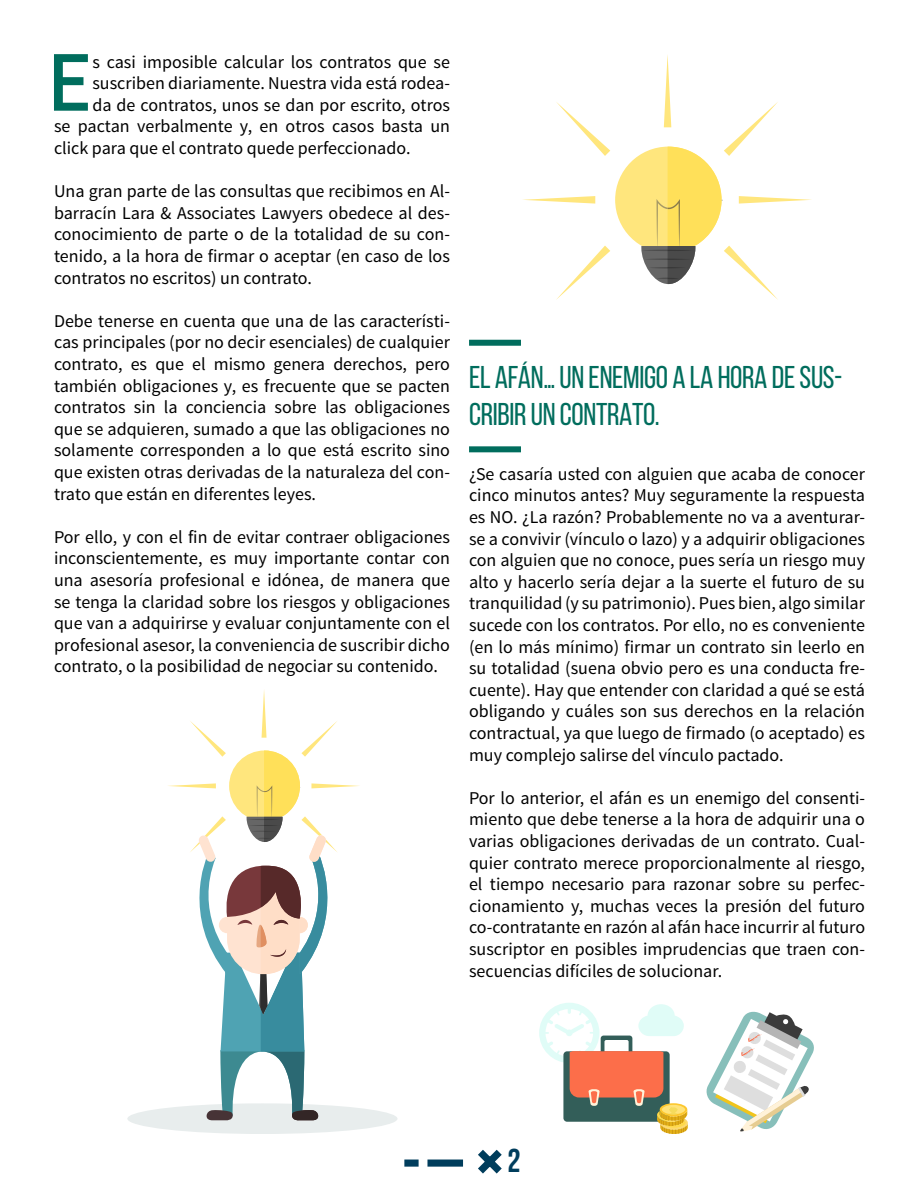
<style>
.page{position:relative;width:918px;height:1188px;background:#fff}
.page>*{position:absolute;margin:0;border:0;box-sizing:border-box;transform-origin:0 0}
.t1{font:76.2px "ADAM.CGPRO";color:#006d5d}
.t2{font:700 33.15px "Bebas Neue";color:#003d5c}
.t3{font:31.5px/37.8px "Bebas Neue";letter-spacing:-.01em;color:#006d5d}
.t4{font:18px/21.6px "Source Sans Pro";color:#000;text-align:justify}
</style>
<div class="page">
<svg style="left:404px;top:1149px;width:98px;height:25px"></svg>
<svg style="left:127px;top:690px;width:271px;height:444px"></svg>
<div style="left:469px;top:340px;width:52px;height:6px;background:#006d5d"></div>
<div style="left:469px;top:446px;width:52px;height:6px;background:#006d5d"></div>
<svg style="left:523px;top:55px;width:288px;height:245px"></svg>
<svg style="left:539px;top:1003px;width:149px;height:131px"></svg>
<svg style="left:706px;top:1011px;width:108px;height:121px"></svg>
<p class="t1" style="left:48px;top:36px;width:46px">E</p>
<p class="t4" style="left:92px;top:51px;width:359px">s casi imposible calcular los contratos que se</p>
<p class="t4" style="left:92px;top:73px;width:359px">suscriben diariamente. Nuestra vida está rodea-</p>
<p class="t4" style="left:92px;top:94px;width:359px">da de contratos, unos se dan por escrito, otros</p>
<p class="t4" style="left:54px;top:116px;width:397px">se pactan verbalmente y, en otros casos basta un</p>
<p class="t4" style="left:54px;top:137px;width:358px">click para que el contrato quede perfeccionado.</p>
<p class="t4" style="left:54px;top:181px;width:398px">Una gran parte de las consultas que recibimos en Al&shy;barracín Lara &amp; Associates Lawyers obedece al des&shy;conocimiento de parte o de la totalidad de su con&shy;tenido, a la hora de firmar o aceptar (en caso de los contratos no escritos) un contrato.</p>
<p class="t4" style="left:54px;top:310px;width:398px">Debe tenerse en cuenta que una de las característi&shy;cas principales (por no decir esenciales) de cualquier contrato, es que el mismo genera derechos, pero también obligaciones y, es frecuente que se pacten contratos sin la conciencia sobre las obligaciones que se adquieren, sumado a que las obligaciones no solamente corresponden a lo que está escrito sino que existen otras derivadas de la naturaleza del con&shy;trato que están en diferentes leyes.</p>
<p class="t4" style="left:54px;top:526px;width:398px">Por ello, y con el fin de evitar contraer obligaciones inconscientemente, es muy importante contar con una asesoría profesional e idónea, de manera que se tenga la claridad sobre los riesgos y obligaciones que van a adquirirse y evaluar conjuntamente con el profesional asesor, la conveniencia de suscribir dicho contrato, o la posibilidad de negociar su contenido.</p>
<p class="t3" style="left:469px;top:358px;width:375px">EL AFÁN… UN ENEMIGO A LA HORA DE SUS-<br>CRIBIR UN CONTRATO.</p>
<p class="t4" style="left:469px;top:463px;width:398px">¿Se casaría usted con alguien que acaba de conocer cinco minutos antes? Muy seguramente la respuesta es NO. ¿La razón? Probablemente no va a aventurar&shy;se a convivir (vínculo o lazo) y a adquirir obligaciones con alguien que no conoce, pues sería un riesgo muy alto y hacerlo sería dejar a la suerte el futuro de su tranquilidad (y su patrimonio). Pues bien, algo similar sucede con los contratos. Por ello, no es conveniente (en lo más mínimo) firmar un contrato sin leerlo en su totalidad (suena obvio pero es una conducta fre&shy;cuente). Hay que entender con claridad a qué se está obligando y cuáles son sus derechos en la relación contractual, ya que luego de firmado (o aceptado) es muy complejo salirse del vínculo pactado.</p>
<p class="t4" style="left:469px;top:787px;width:398px">Por lo anterior, el afán es un enemigo del consenti&shy;miento que debe tenerse a la hora de adquirir una o varias obligaciones derivadas de un contrato. Cual&shy;quier contrato merece proporcionalmente al riesgo, el tiempo necesario para razonar sobre su perfec&shy;cionamiento y, muchas veces la presión del futuro co-contratante en razón al afán hace incurrir al futuro suscriptor en posibles imprudencias que traen con&shy;secuencias difíciles de solucionar.</p>
<p class="t2" style="left:507px;top:1142px;width:15px">2</p>
</div>
